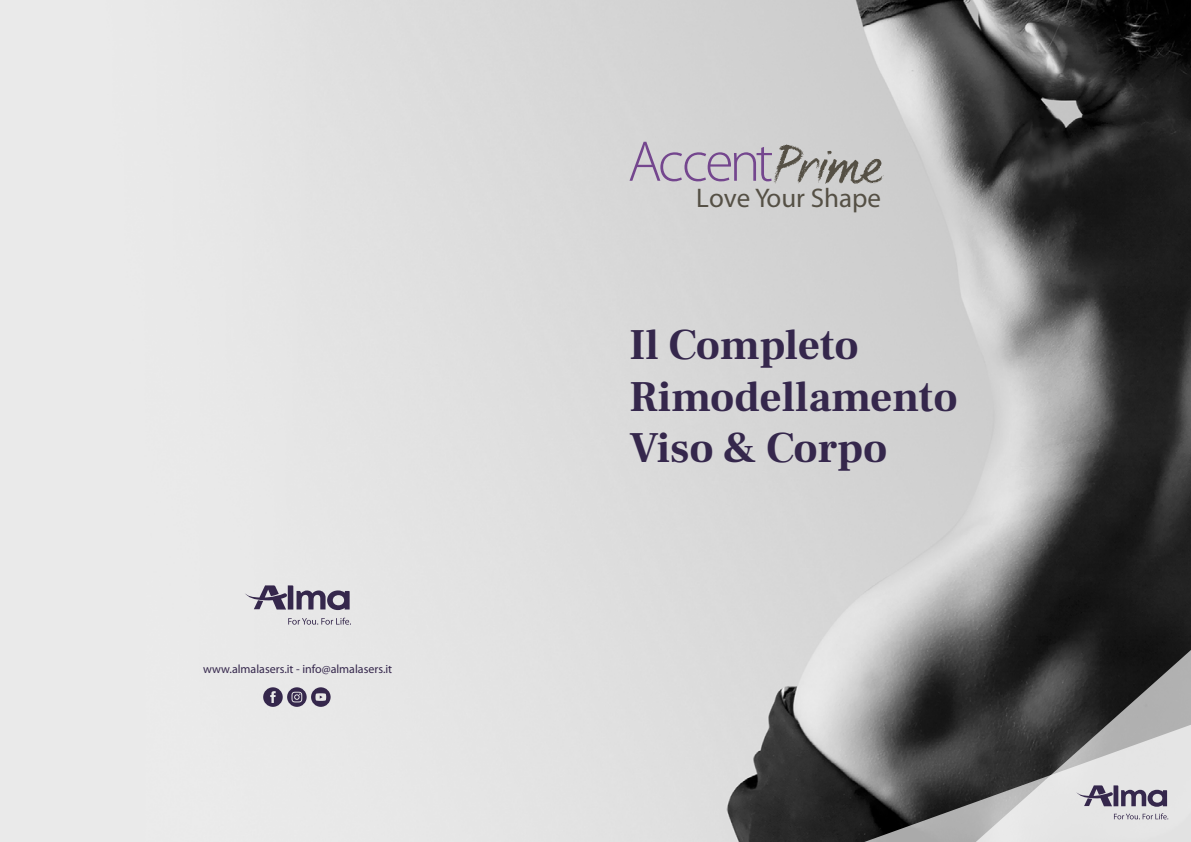
<style>
.page{position:relative;width:1191px;height:842px;background:#fff}
.page>*{position:absolute;margin:0;border:0;box-sizing:border-box;transform-origin:0 0}
.t1{font:700 43px/51.6px "Frank Ruhl Libre";color:#35274c}
.t2{font:27px "Myriad Pro";color:#555045}
.t3{font:12px "Myriad Pro";color:#35274c}
</style>
<div class="page">
<img style="left:0;top:0;width:1191px;height:842px">
<svg style="left:629px;top:142px;width:254px;height:42px"></svg>
<svg style="left:768px;top:491px;width:423px;height:351px"></svg>
<svg style="left:1076px;top:785px;width:91px;height:22px"></svg>
<svg style="left:1114px;top:813px;width:54px;height:6px"></svg>
<svg style="left:244px;top:585px;width:105px;height:25px"></svg>
<svg style="left:288px;top:618px;width:63px;height:7px"></svg>
<svg style="left:263px;top:687px;width:67px;height:20px"></svg>
<p class="t3" style="left:203px;top:661px;width:191px">www.almalasers.it - info@almalasers.it</p>
<h2 class="t2" style="left:696px;top:181px;width:186px">Love Your Shape</h2>
<h1 class="t1" style="left:629px;top:320px;width:330px">Il Completo<br>Rimodellamento<br>Viso &amp; Corpo</h1>
</div>
